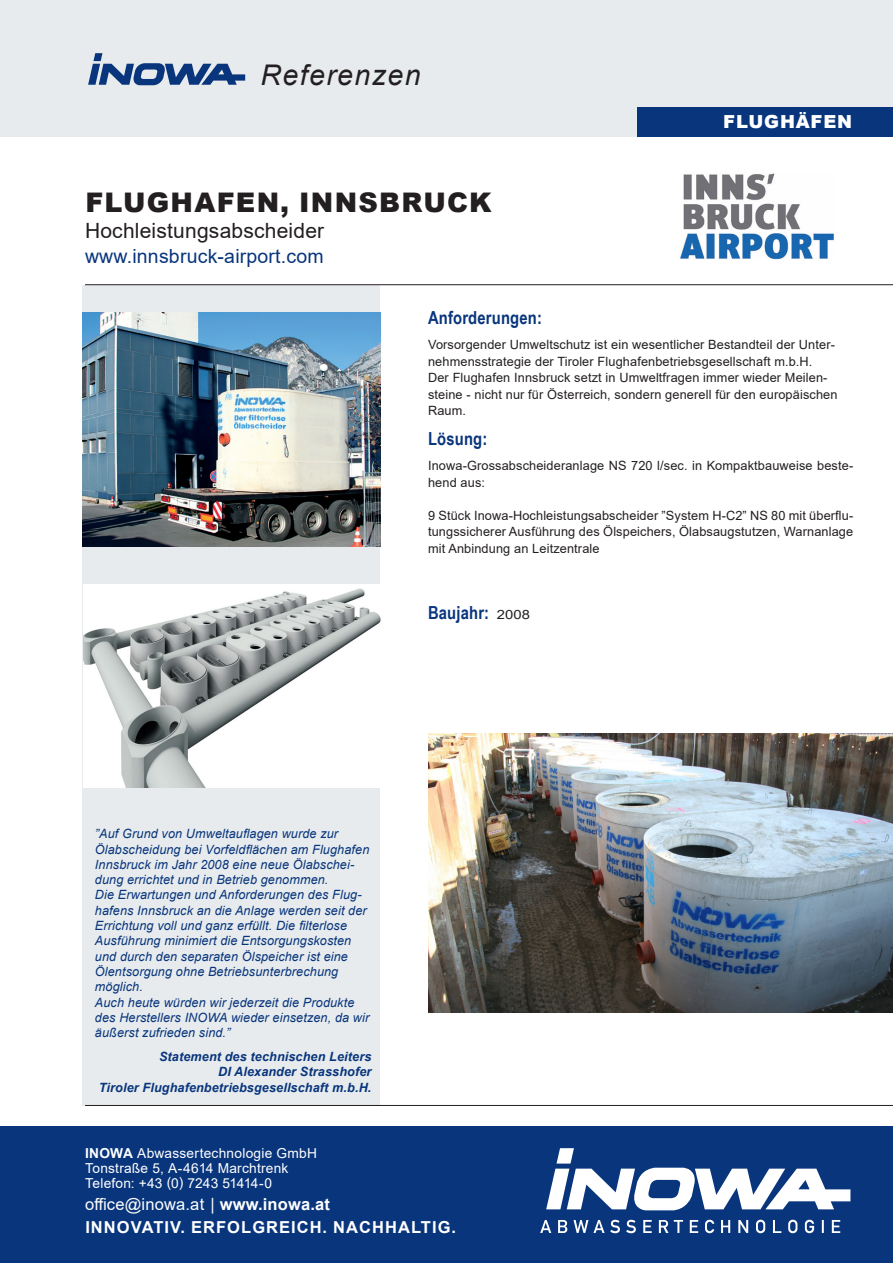
<style>
.page{position:relative;width:893px;height:1263px;background:#fff}
.page>*{position:absolute;margin:0;border:0;box-sizing:border-box;transform-origin:0 0}
.t1{font:italic 28.5px "Arial";letter-spacing:.05em;color:#231f20}
.t2{font:900 27px "Arial";letter-spacing:.045em;color:#231f20}
.t3{font:21px "Arial";letter-spacing:.01em;color:#231f20}
.t4{font:19.5px "Arial";letter-spacing:.01em;color:#08357c}
.t5{font:700 18px "Arial Narrow";letter-spacing:.01em;color:#08357c}
.t6{font:900 18px "Arial";letter-spacing:.045em;color:#fff}
.t7{font:700 16.5px "Arial";letter-spacing:.065em;color:#fff}
.t8{font:16.5px "Arial";letter-spacing:.01em;color:#fff}
.t9{font:13.65px "Arial";letter-spacing:.015em;color:#fff}
.t10{font:italic 12.75px/15.3px "Arial";letter-spacing:.01em;color:#08357c}
.t11{font:12.75px/16.5px "Arial";letter-spacing:.01em;color:#231f20}
.t12{font:italic 700 12.75px "Arial";letter-spacing:.01em;color:#08357c}
.s1{font-family:"Arial";font-weight:400;font-size:12.75px;color:#231f20}
.s2{font-weight:700}
</style>
<div class="page">
<div style="left:82px;top:286px;width:298px;height:820px;background:#e7ebed"></div>
<div style="left:0;top:1127px;width:893px;height:136px;background:#08357c"></div>
<svg style="left:546px;top:1148px;width:304px;height:62px"></svg>
<svg style="left:659px;top:1220px;width:9px;height:13px"></svg>
<svg style="left:832px;top:1220px;width:8px;height:13px"></svg>
<svg style="left:690px;top:1220px;width:8px;height:13px"></svg>
<svg style="left:822px;top:1220px;width:2px;height:13px"></svg>
<svg style="left:773px;top:1220px;width:8px;height:13px"></svg>
<svg style="left:738px;top:1220px;width:10px;height:13px"></svg>
<svg style="left:721px;top:1220px;width:9px;height:13px"></svg>
<svg style="left:674px;top:1220px;width:9px;height:13px"></svg>
<svg style="left:643px;top:1220px;width:9px;height:13px"></svg>
<svg style="left:558px;top:1220px;width:62px;height:13px"></svg>
<svg style="left:540px;top:1220px;width:11px;height:13px"></svg>
<svg style="left:756px;top:1220px;width:9px;height:13px"></svg>
<svg style="left:705px;top:1220px;width:9px;height:13px"></svg>
<svg style="left:788px;top:1220px;width:9px;height:13px"></svg>
<svg style="left:805px;top:1220px;width:9px;height:13px"></svg>
<svg style="left:626px;top:1220px;width:10px;height:13px"></svg>
<div style="left:0;top:0;width:893px;height:136px;background:#e7ebed"></div>
<img style="left:428px;top:733px;width:465px;height:280px">
<hr style="left:85px;top:284px;width:808px;height:1px;background:#231f20">
<hr style="left:85px;top:1105px;width:808px;height:1px;background:#231f20">
<div style="left:638px;top:107px;width:255px;height:30px;background:#08357c"></div>
<img style="left:83px;top:313px;width:297px;height:233px">
<svg style="left:88px;top:53px;width:157px;height:32px"></svg>
<img style="left:680px;top:173px;width:154px;height:87px">
<img style="left:84px;top:585px;width:297px;height:202px">
<p class="t1" style="left:260px;top:56px;width:162px">Referenzen</p>
<p class="t2" style="left:86px;top:183px;width:408px">FLUGHAFEN, INNSBRUCK</p>
<p class="t3" style="left:85px;top:216px;width:241px">Hochleistungsabscheider</p>
<p class="t4" style="left:85px;top:243px;width:240px">www.innsbruck-airport.com</p>
<p class="t6" style="left:723px;top:109px;width:131px">FLUGHÄFEN</p>
<p class="t5" style="left:428px;top:304px;width:115px">Anforderungen:</p>
<p class="t11" style="left:428px;top:337px;width:408px">Vorsorgender Umweltschutz ist ein wesentlicher Bestandteil der Unter&shy;nehmensstrategie der Tiroler Flughafenbetriebsgesellschaft m.b.H.</p>
<p class="t11" style="left:428px;top:370px;width:411px">Der Flughafen Innsbruck setzt in Umweltfragen immer wieder Meilen&shy;steine - nicht nur für Österreich, sondern generell für den europäischen<br>Raum.</p>
<p class="t5" style="left:428px;top:425px;width:61px">Lösung:</p>
<p class="t11" style="left:428px;top:457px;width:427px">Inowa-Grossabscheideranlage NS 720 l/sec. in Kompaktbauweise beste&shy;hend aus:</p>
<p class="t11" style="left:428px;top:507px;width:427px;text-align:justify">9 Stück Inowa-Hochleistungsabscheider ”System H-C2” NS 80 mit überflu&shy;tungssicherer Ausführung des Ölspeichers, Ölabsaugstutzen, Warnanlage mit Anbindung an Leitzentrale</p>
<p class="t5" style="left:428px;top:599px;width:104px">Baujahr: <span class="s1">2008</span></p>
<p class="t10" style="left:95px;top:826px;width:276px">”Auf Grund von Umweltauflagen wurde zur Ölabscheidung bei Vorfeldflächen am Flughafen Innsbruck im Jahr 2008 eine neue Ölabschei&shy;dung errichtet und in Betrieb genommen.</p>
<p class="t10" style="left:95px;top:887px;width:273px">Die Erwartungen und Anforderungen des Flug&shy;hafens Innsbruck an die Anlage werden seit der Errichtung voll und ganz erfüllt. Die filterlose Ausführung minimiert die Entsorgungskosten und durch den separaten Ölspeicher ist eine Ölentsorgung ohne Betriebsunterbrechung möglich.</p>
<p class="t10" style="left:95px;top:994px;width:276px">Auch heute würden wir jederzeit die Produkte des Herstellers INOWA wieder einsetzen, da wir äußerst zufrieden sind.”</p>
<p class="t12" style="left:159px;top:1048px;width:214px">Statement des technischen Leiters</p>
<p class="t12" style="left:218px;top:1063px;width:155px">DI Alexander Strasshofer</p>
<p class="t12" style="left:99px;top:1078px;width:274px">Tiroler Flughafenbetriebsgesellschaft m.b.H.</p>
<p class="t9" style="left:85px;top:1144px;width:233px"><span class="s2">INOWA</span> Abwassertechnologie GmbH</p>
<p class="t9" style="left:85px;top:1159px;width:205px">Tonstraße 5, A-4614 Marchtrenk</p>
<p class="t9" style="left:85px;top:1174px;width:189px">Telefon: +43 (0) 7243 51414-0</p>
<p class="t8" style="left:85px;top:1192px;width:246px">office@inowa.at | <span class="s2">www.inowa.at</span></p>
<p class="t7" style="left:85px;top:1215px;width:372px">INNOVATIV. ERFOLGREICH. NACHHALTIG.</p>
</div>
